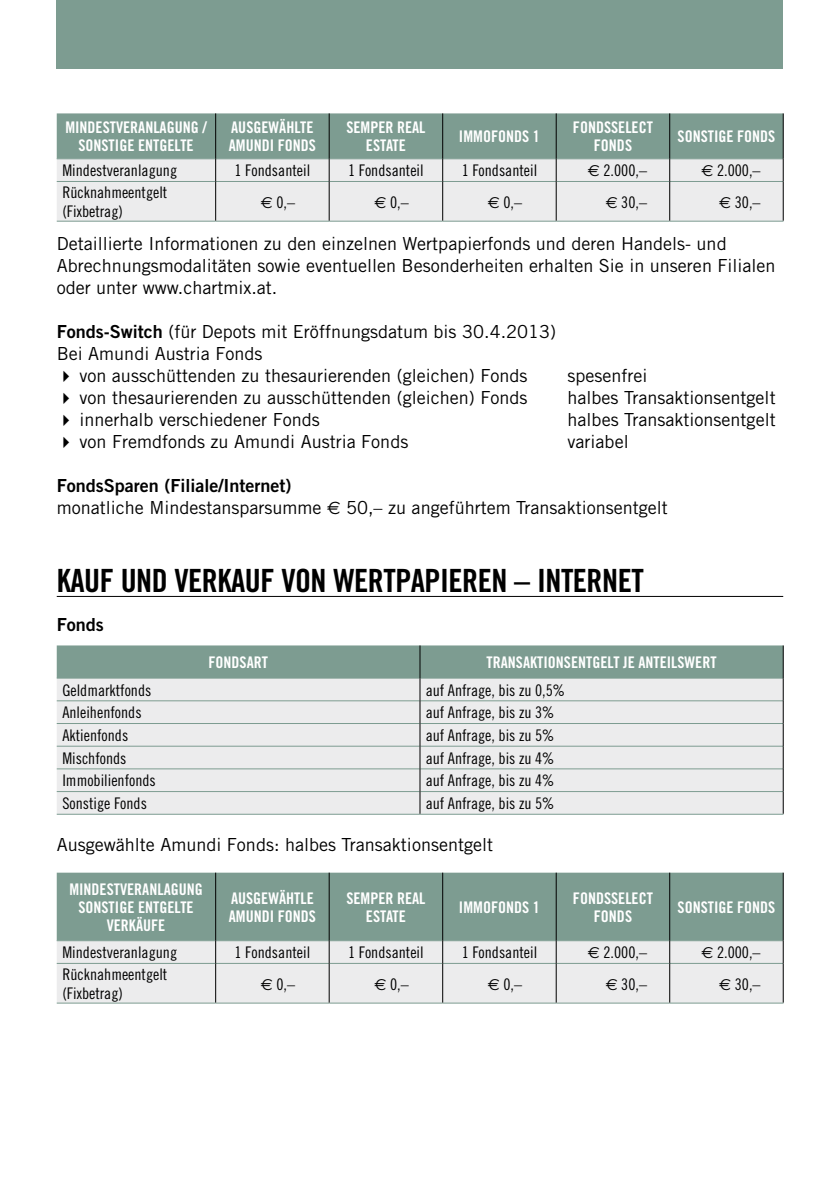
<style>
.page{position:relative;width:840px;height:1191px;background:#fff}
.page>*{position:absolute;margin:0;border:0;box-sizing:border-box;transform-origin:0 0}
.t1{font:32px "Trade Gothic LT Bold Cond Twenty";letter-spacing:-.015em;color:#000}
.t2{font:18px/22px "Trade Gothic LT";color:#000}
.t3{font:18px "Trade Gothic LT Bold Two";color:#000}
.t4{font:16px/19.2px "Trade Gothic LT Cond Eighteen";color:#000}
.t5{font:16px/18px "Trade Gothic LT Bold Cond Twenty";color:#fff;text-align:center}
.s1{font-family:"Euro Sans"}
.s2{font-family:"Trade Gothic LT Bold Two"}
</style>
<div class="page">
<div style="left:57px;top:0;width:725px;height:68px;background:#7d9c91"></div>
<div style="left:57px;top:182px;width:725px;height:39px;background:#ececed"></div>
<hr style="left:57px;top:181px;width:158px;height:1px;background:#7d9c91">
<hr style="left:216px;top:181px;width:113px;height:1px;background:#7d9c91">
<hr style="left:329px;top:181px;width:113px;height:1px;background:#7d9c91">
<hr style="left:442px;top:181px;width:113px;height:1px;background:#7d9c91">
<hr style="left:556px;top:181px;width:113px;height:1px;background:#7d9c91">
<hr style="left:669px;top:181px;width:113px;height:1px;background:#7d9c91">
<hr style="left:57px;top:221px;width:158px;height:1px;background:#7d9c91">
<hr style="left:215px;top:221px;width:114px;height:1px;background:#7d9c91">
<hr style="left:329px;top:221px;width:113px;height:1px;background:#7d9c91">
<hr style="left:442px;top:221px;width:114px;height:1px;background:#7d9c91">
<hr style="left:556px;top:221px;width:113px;height:1px;background:#7d9c91">
<hr style="left:669px;top:221px;width:114px;height:1px;background:#7d9c91">
<svg style="left:57px;top:113px;width:726px;height:68px;background:#9fb4ad"></svg>
<hr style="left:215px;top:181px;width:1px;height:40px;background:#000">
<hr style="left:328px;top:181px;width:1px;height:40px;background:#000">
<hr style="left:442px;top:181px;width:1px;height:40px;background:#000">
<hr style="left:555px;top:181px;width:1px;height:40px;background:#000">
<hr style="left:669px;top:181px;width:1px;height:40px;background:#000">
<hr style="left:782px;top:181px;width:1px;height:40px;background:#000">
<div style="left:57px;top:872px;width:725px;height:68px;background:#7d9c91"></div>
<div style="left:57px;top:941px;width:725px;height:61px;background:#ececed"></div>
<hr style="left:57px;top:940px;width:158px;height:1px;background:#7d9c91">
<hr style="left:216px;top:940px;width:113px;height:1px;background:#7d9c91">
<hr style="left:329px;top:940px;width:113px;height:1px;background:#7d9c91">
<hr style="left:442px;top:940px;width:113px;height:1px;background:#7d9c91">
<hr style="left:556px;top:940px;width:113px;height:1px;background:#7d9c91">
<hr style="left:669px;top:940px;width:113px;height:1px;background:#7d9c91">
<hr style="left:57px;top:963px;width:158px;height:1px;background:#7d9c91">
<hr style="left:216px;top:963px;width:113px;height:1px;background:#7d9c91">
<hr style="left:329px;top:963px;width:113px;height:1px;background:#7d9c91">
<hr style="left:442px;top:963px;width:113px;height:1px;background:#7d9c91">
<hr style="left:556px;top:963px;width:113px;height:1px;background:#7d9c91">
<hr style="left:669px;top:963px;width:113px;height:1px;background:#7d9c91">
<hr style="left:57px;top:1002px;width:158px;height:1px;background:#7d9c91">
<hr style="left:215px;top:1002px;width:114px;height:1px;background:#7d9c91">
<hr style="left:329px;top:1002px;width:113px;height:1px;background:#7d9c91">
<hr style="left:442px;top:1002px;width:114px;height:1px;background:#7d9c91">
<hr style="left:556px;top:1002px;width:113px;height:1px;background:#7d9c91">
<hr style="left:669px;top:1002px;width:114px;height:1px;background:#7d9c91">
<hr style="left:215px;top:872px;width:1px;height:68px;background:#000">
<hr style="left:328px;top:872px;width:1px;height:68px;background:#000">
<hr style="left:442px;top:872px;width:1px;height:68px;background:#000">
<hr style="left:555px;top:872px;width:1px;height:68px;background:#000">
<hr style="left:669px;top:872px;width:1px;height:68px;background:#000">
<hr style="left:782px;top:872px;width:1px;height:68px;background:#000">
<svg style="left:215px;top:940px;width:1px;height:23px"></svg>
<svg style="left:328px;top:940px;width:1px;height:23px"></svg>
<svg style="left:442px;top:940px;width:1px;height:23px"></svg>
<svg style="left:555px;top:940px;width:1px;height:23px"></svg>
<svg style="left:669px;top:940px;width:1px;height:23px"></svg>
<svg style="left:782px;top:940px;width:1px;height:23px"></svg>
<hr style="left:215px;top:963px;width:1px;height:39px;background:#000">
<hr style="left:328px;top:963px;width:1px;height:39px;background:#000">
<hr style="left:442px;top:963px;width:1px;height:39px;background:#000">
<hr style="left:555px;top:963px;width:1px;height:39px;background:#000">
<hr style="left:669px;top:963px;width:1px;height:39px;background:#000">
<hr style="left:782px;top:963px;width:1px;height:39px;background:#000">
<hr style="left:57px;top:596px;width:725px;height:1px;background:#000">
<hr style="left:57px;top:813px;width:363px;height:1px;background:#7d9c91">
<hr style="left:420px;top:813px;width:363px;height:1px;background:#7d9c91">
<svg style="left:57px;top:645px;width:726px;height:168px;background:#d2d9d8"></svg>
<p class="t5" style="left:65px;top:118px;width:143px">MINDESTVERANLAGUNG /<br>SONSTIGE ENTGELTE</p>
<p class="t5" style="left:229px;top:118px;width:89px;text-align:left">AUSGEWÄHLTE<br>AMUNDI FONDS</p>
<p class="t5" style="left:346px;top:118px;width:81px">SEMPER REAL<br>ESTATE</p>
<p class="t5" style="left:458px;top:127px;width:82px">IMMOFONDS 1</p>
<p class="t5" style="left:572px;top:118px;width:81px">FONDSSELECT<br>FONDS</p>
<p class="t5" style="left:677px;top:127px;width:99px">SONSTIGE FONDS</p>
<p class="t4" style="left:62px;top:161px;width:116px">Mindestveranlagung</p>
<p class="t4" style="left:234px;top:161px;width:77px">1 Fondsanteil</p>
<p class="t4" style="left:348px;top:161px;width:77px">1 Fondsanteil</p>
<p class="t4" style="left:461px;top:161px;width:77px">1 Fondsanteil</p>
<p class="t4" style="left:587px;top:161px;width:61px"><span class="s1">€</span> 2.000,–</p>
<p class="t4" style="left:701px;top:161px;width:61px"><span class="s1">€</span> 2.000,–</p>
<p class="t4" style="left:62px;top:182px;width:106px">Rücknahmeentgelt (Fixbetrag)</p>
<p class="t4" style="left:261px;top:192px;width:36px"><span class="s1">€</span> 0,–</p>
<p class="t4" style="left:374px;top:192px;width:36px"><span class="s1">€</span> 0,–</p>
<p class="t4" style="left:487px;top:192px;width:36px"><span class="s1">€</span> 0,–</p>
<p class="t4" style="left:605px;top:192px;width:43px"><span class="s1">€</span> 30,–</p>
<p class="t4" style="left:718px;top:192px;width:43px"><span class="s1">€</span> 30,–</p>
<p class="t2" style="left:57px;top:232px;width:720px">Detaillierte Informationen zu den einzelnen Wertpapierfonds und deren Handels- und<br>Abrechnungsmodalitäten sowie eventuellen Besonderheiten erhalten Sie in unseren Filialen oder unter www.chartmix.at.</p>
<p class="t2" style="left:57px;top:320px;width:500px"><span class="s2">Fonds-Switch</span> (für Depots mit Eröffnungsdatum bis 30.4.2013)</p>
<p class="t2" style="left:57px;top:342px;width:207px">Bei Amundi Austria Fonds</p>
<p class="t2" style="left:79px;top:364px;width:449px">von ausschüttenden zu thesaurierenden (gleichen) Fonds</p>
<p class="t2" style="left:567px;top:364px;width:81px">spesenfrei</p>
<p class="t2" style="left:79px;top:386px;width:449px">von thesaurierenden zu ausschüttenden (gleichen) Fonds</p>
<p class="t2" style="left:567px;top:386px;width:209px">halbes Transaktionsentgelt</p>
<p class="t2" style="left:79px;top:408px;width:242px">innerhalb verschiedener Fonds</p>
<p class="t2" style="left:567px;top:408px;width:209px">halbes Transaktionsentgelt</p>
<p class="t2" style="left:79px;top:430px;width:330px">von Fremdfonds zu Amundi Austria Fonds</p>
<p class="t2" style="left:567px;top:430px;width:63px">variabel</p>
<p class="t3" style="left:57px;top:474px;width:236px">FondsSparen (Filiale/Internet)</p>
<p class="t2" style="left:57px;top:496px;width:612px">monatliche Mindestansparsumme <span class="s1">€</span> 50,– zu angeführtem Transaktionsentgelt</p>
<h1 class="t1" style="left:57px;top:561px;width:588px">KAUF UND VERKAUF VON WERTPAPIEREN – INTERNET</h1>
<p class="t3" style="left:57px;top:613px;width:49px">Fonds</p>
<p class="t5" style="left:208px;top:653px;width:61px">FONDSART</p>
<p class="t5" style="left:486px;top:653px;width:231px">TRANSAKTIONSENTGELT JE ANTEILSWERT</p>
<p class="t4" style="left:62px;top:680px;width:90px">Geldmarktfonds</p>
<p class="t4" style="left:425px;top:680px;width:141px">auf Anfrage, bis zu 0,5%</p>
<p class="t4" style="left:62px;top:703px;width:81px">Anleihenfonds</p>
<p class="t4" style="left:425px;top:703px;width:130px">auf Anfrage, bis zu 3%</p>
<p class="t4" style="left:62px;top:725px;width:67px">Aktienfonds</p>
<p class="t4" style="left:425px;top:725px;width:130px">auf Anfrage, bis zu 5%</p>
<p class="t4" style="left:62px;top:748px;width:65px">Mischfonds</p>
<p class="t4" style="left:425px;top:748px;width:130px">auf Anfrage, bis zu 4%</p>
<p class="t4" style="left:62px;top:771px;width:95px">Immobilienfonds</p>
<p class="t4" style="left:425px;top:771px;width:130px">auf Anfrage, bis zu 4%</p>
<p class="t4" style="left:62px;top:793px;width:86px">Sonstige Fonds</p>
<p class="t4" style="left:425px;top:793px;width:130px">auf Anfrage, bis zu 5%</p>
<p class="t2" style="left:57px;top:834px;width:437px">Ausgewählte Amundi Fonds: halbes Transaktionsentgelt</p>
<p class="t5" style="left:69px;top:879px;width:135px">MINDESTVERANLAGUNG<br>SONSTIGE ENTGELTE<br>VERKÄUFE</p>
<p class="t5" style="left:229px;top:888px;width:89px;text-align:left">AUSGEWÄHTLE<br>AMUNDI FONDS</p>
<p class="t5" style="left:346px;top:888px;width:81px">SEMPER REAL<br>ESTATE</p>
<p class="t5" style="left:458px;top:897px;width:82px">IMMOFONDS 1</p>
<p class="t5" style="left:572px;top:888px;width:81px">FONDSSELECT<br>FONDS</p>
<p class="t5" style="left:677px;top:897px;width:99px">SONSTIGE FONDS</p>
<p class="t4" style="left:62px;top:943px;width:116px">Mindestveranlagung</p>
<p class="t4" style="left:234px;top:943px;width:77px">1 Fondsanteil</p>
<p class="t4" style="left:348px;top:943px;width:77px">1 Fondsanteil</p>
<p class="t4" style="left:461px;top:943px;width:77px">1 Fondsanteil</p>
<p class="t4" style="left:587px;top:943px;width:61px"><span class="s1">€</span> 2.000,–</p>
<p class="t4" style="left:701px;top:943px;width:61px"><span class="s1">€</span> 2.000,–</p>
<p class="t4" style="left:62px;top:964px;width:106px">Rücknahmeentgelt (Fixbetrag)</p>
<p class="t4" style="left:261px;top:974px;width:36px"><span class="s1">€</span> 0,–</p>
<p class="t4" style="left:374px;top:974px;width:36px"><span class="s1">€</span> 0,–</p>
<p class="t4" style="left:487px;top:974px;width:36px"><span class="s1">€</span> 0,–</p>
<p class="t4" style="left:605px;top:974px;width:43px"><span class="s1">€</span> 30,–</p>
<p class="t4" style="left:718px;top:974px;width:43px"><span class="s1">€</span> 30,–</p>
</div>
